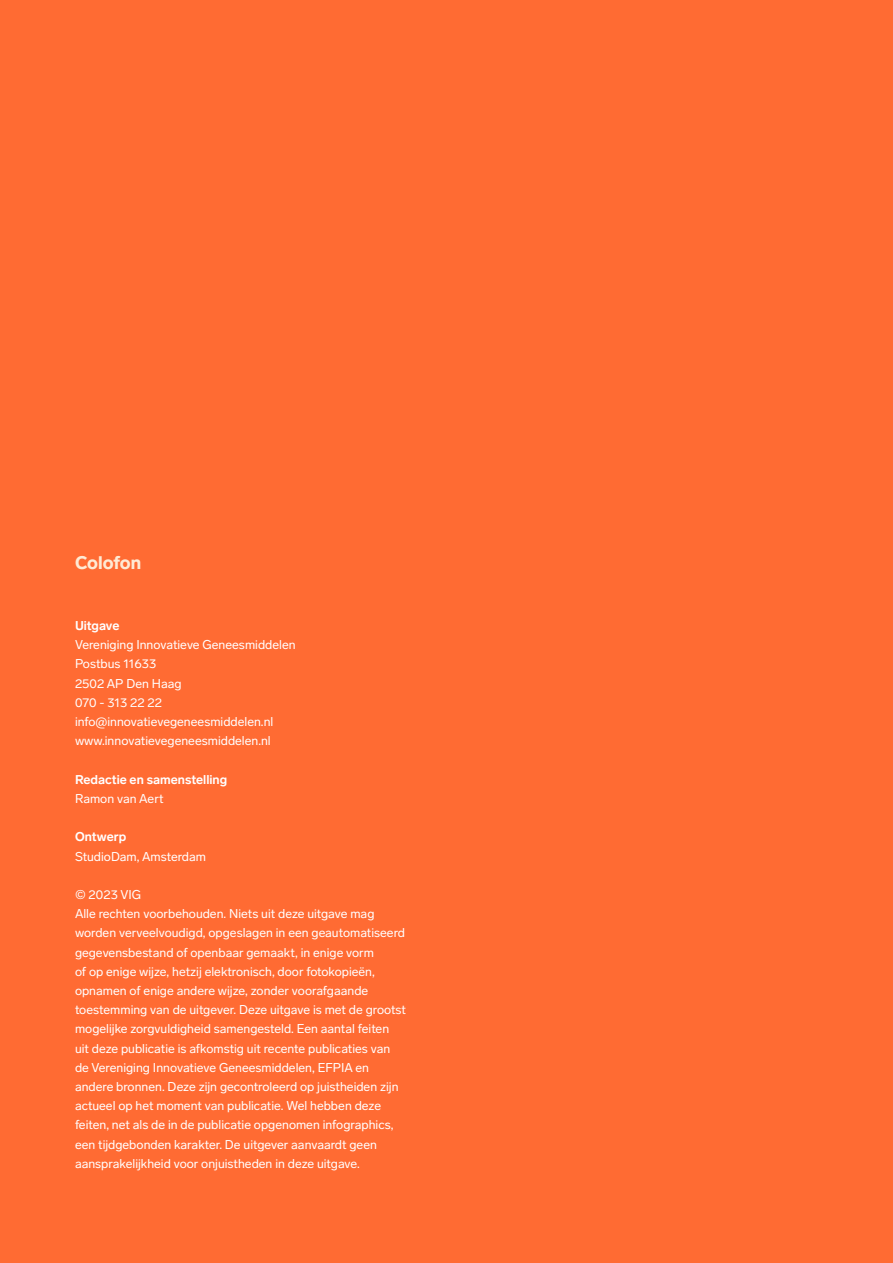
<style>
.page{position:relative;width:893px;height:1263px;background:#ff6b33}
.page>*{position:absolute;margin:0;border:0;box-sizing:border-box;transform-origin:0 0}
.t1{font:900 18px "Lab Grotesque";color:#feead4}
.t2{font:12.6px/19.2px "Lab Grotesque";color:#fff}
.t3{font:700 12.6px "Lab Grotesque";color:#fff}
</style>
<div class="page">
<h1 class="t1" style="left:75px;top:549px;width:68px">Colofon</h1>
<p class="t3" style="left:75px;top:617px;width:46px">Uitgave</p>
<p class="t2" style="left:75px;top:635px;width:222px">Vereniging Innovatieve Geneesmiddelen<br>Postbus 11633<br>2502 AP Den Haag<br>070 - 313 22 22 info@innovatievegeneesmiddelen.nl www.innovatievegeneesmiddelen.nl</p>
<p class="t3" style="left:75px;top:770px;width:154px">Redactie en samenstelling</p>
<p class="t2" style="left:75px;top:788px;width:90px">Ramon van Aert</p>
<p class="t3" style="left:75px;top:828px;width:53px">Ontwerp</p>
<p class="t2" style="left:75px;top:846px;width:133px">StudioDam, Amsterdam</p>
<p class="t2" style="left:75px;top:884px;width:333px">© 2023 VIG<br>Alle rechten voorbehouden. Niets uit deze uitgave mag worden verveelvoudigd, opgeslagen in een geautomatiseerd gegevensbestand of openbaar gemaakt, in enige vorm<br>of op enige wijze, hetzij elektronisch, door fotokopieën, opnamen of enige andere wijze, zonder voorafgaande toestemming van de uitgever. Deze uitgave is met de grootst mogelijke zorgvuldigheid samengesteld. Een aantal feiten uit deze publicatie is afkomstig uit recente publicaties van de Vereniging Innovatieve Geneesmiddelen, EFPIA en andere bronnen. Deze zijn gecontroleerd op juistheiden zijn actueel op het moment van publicatie. Wel hebben deze feiten, net als de in de publicatie opgenomen infographics, een tijdgebonden karakter. De uitgever aanvaardt geen aansprakelijkheid voor onjuistheden in deze uitgave.</p>
</div>
